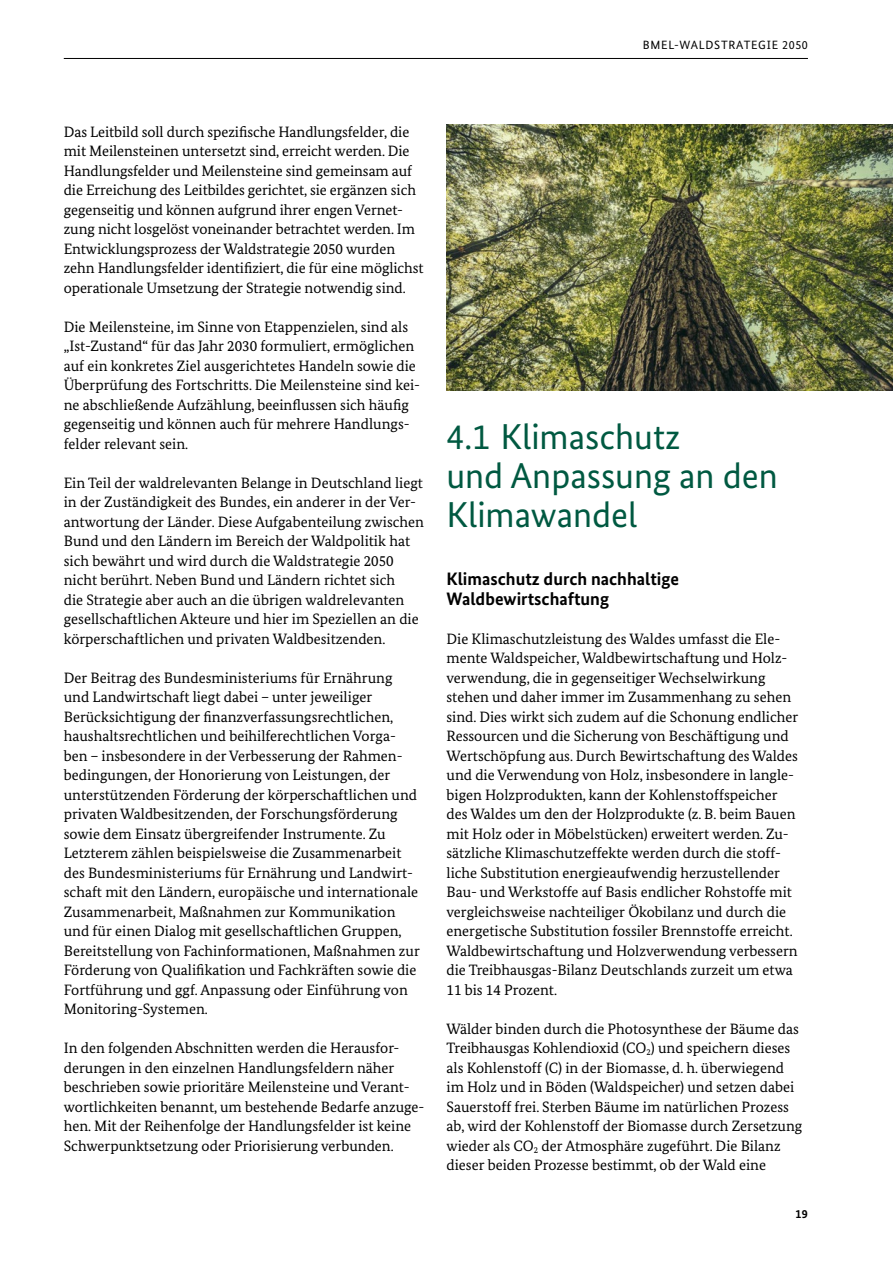
<style>
.page{position:relative;width:893px;height:1263px;background:#fff}
.page>*{position:absolute;margin:0;border:0;box-sizing:border-box;transform-origin:0 0}
.t1{font:36px/39px "Bundes Sans";color:#005941}
.t2{font:700 18px/19.5px "Bundes Sans";color:#000}
.t3{font:15px/19.5px "Bundes Serif";color:#000}
.t4{font:12px "Bundes Sans";letter-spacing:.06em;color:#000}
.t5{font:700 12px "Bundes Sans";color:#000}
</style>
<div class="page">
<hr style="left:64px;top:58px;width:744px;height:1px;background:#000">
<img style="left:446px;top:124px;width:447px;height:266px">
<p class="t4" style="left:643px;top:37px;width:167px">BMEL-WALDSTRATEGIE 2050</p>
<p class="t3" style="left:64px;top:121px;width:361px">Das Leitbild soll durch spezifische Handlungsfelder, die mit Meilensteinen untersetzt sind, erreicht werden. Die Handlungsfelder und Meilensteine sind gemeinsam auf die Erreichung des Leitbildes gerichtet, sie ergänzen sich gegenseitig und können aufgrund ihrer engen Vernet&shy;zung nicht losgelöst voneinander betrachtet werden. Im Entwicklungsprozess der Waldstrategie 2050 wurden zehn Handlungsfelder identifiziert, die für eine möglichst operationale Umsetzung der Strategie notwendig sind.</p>
<p class="t3" style="left:64px;top:316px;width:358px">Die Meilensteine, im Sinne von Etappenzielen, sind als „Ist-Zustand“ für das Jahr 2030 formuliert, ermöglichen auf ein konkretes Ziel ausgerichtetes Handeln sowie die Überprüfung des Fortschritts. Die Meilensteine sind kei&shy;ne abschließende Aufzählung, beeinflussen sich häufig gegenseitig und können auch für mehrere Handlungs&shy;felder relevant sein.</p>
<p class="t3" style="left:64px;top:472px;width:362px">Ein Teil der waldrelevanten Belange in Deutschland liegt in der Zuständigkeit des Bundes, ein anderer in der Ver&shy;antwortung der Länder. Diese Aufgabenteilung zwischen Bund und den Ländern im Bereich der Waldpolitik hat sich bewährt und wird durch die Waldstrategie 2050 nicht berührt. Neben Bund und Ländern richtet sich<br>die Strategie aber auch an die übrigen waldrelevanten gesellschaftlichen Akteure und hier im Speziellen an die körperschaftlichen und privaten Waldbesitzenden.</p>
<p class="t3" style="left:64px;top:667px;width:358px">Der Beitrag des Bundesministeriums für Ernährung und Landwirtschaft liegt dabei – unter jeweiliger Berücksichtigung der finanzverfassungsrechtlichen, haushaltsrechtlichen und beihilferechtlichen Vorga&shy;ben – insbesondere in der Verbesserung der Rahmen&shy;bedingungen, der Honorierung von Leistungen, der unterstützenden Förderung der körperschaftlichen und privaten Waldbesitzenden, der Forschungsförderung sowie dem Einsatz übergreifender Instrumente. Zu Letzterem zählen beispielsweise die Zusammenarbeit des Bundesministeriums für Ernährung und Landwirt&shy;schaft mit den Ländern, europäische und internationale Zusammenarbeit, Maßnahmen zur Kommunikation und für einen Dialog mit gesellschaftlichen Gruppen, Bereitstellung von Fachinformationen, Maßnahmen zur Förderung von Qualifikation und Fachkräften sowie die Fortführung und ggf. Anpassung oder Einführung von Monitoring-Systemen.</p>
<p class="t3" style="left:64px;top:1038px;width:362px">In den folgenden Abschnitten werden die Herausfor&shy;derungen in den einzelnen Handlungsfeldern näher beschrieben sowie prioritäre Meilensteine und Verant&shy;wortlichkeiten benannt, um bestehende Bedarfe anzuge&shy;hen. Mit der Reihenfolge der Handlungsfelder ist keine Schwerpunktsetzung oder Priorisierung verbunden.</p>
<h3 class="t1" style="left:446px;top:416px;width:333px">4.1 Klimaschutz<br>und Anpassung an den<br>Klimawandel</h3>
<h4 class="t2" style="left:446px;top:569px;width:234px">Klimaschutz durch nachhaltige<br>Waldbewirtschaftung</h4>
<p class="t3" style="left:446px;top:628px;width:353px">Die Klimaschutzleistung des Waldes umfasst die Ele&shy;mente Waldspeicher, Waldbewirtschaftung und Holz&shy;verwendung, die in gegenseitiger Wechselwirkung stehen und daher immer im Zusammenhang zu sehen sind. Dies wirkt sich zudem auf die Schonung endlicher Ressourcen und die Sicherung von Beschäftigung und Wertschöpfung aus. Durch Bewirtschaftung des Waldes und die Verwendung von Holz, insbesondere in langle&shy;bigen Holzprodukten, kann der Kohlenstoffspeicher des Waldes um den der Holzprodukte (z. B. beim Bauen mit Holz oder in Möbelstücken) erweitert werden. Zu&shy;sätzliche Klimaschutzeffekte werden durch die stoff&shy;liche Substitution energieaufwendig herzustellender Bau- und Werkstoffe auf Basis endlicher Rohstoffe mit vergleichsweise nachteiliger Ökobilanz und durch die energetische Substitution fossiler Brennstoffe erreicht.<br>Waldbewirtschaftung und Holzverwendung verbessern die Treibhausgas-Bilanz Deutschlands zurzeit um etwa 11 bis 14 Prozent.</p>
<p class="t3" style="left:446px;top:1018px;width:357px">Wälder binden durch die Photosynthese der Bäume das Treibhausgas Kohlendioxid (CO<sub>2</sub>) und speichern dieses als Kohlenstoff (C) in der Biomasse, d. h. überwiegend im Holz und in Böden (Waldspeicher) und setzen dabei Sauerstoff frei. Sterben Bäume im natürlichen Prozess ab, wird der Kohlenstoff der Biomasse durch Zersetzung wieder als CO<sub>2</sub> der Atmosphäre zugeführt. Die Bilanz dieser beiden Prozesse bestimmt, ob der Wald eine</p>
<p class="t5" style="left:795px;top:1207px;width:14px">19</p>
</div>
